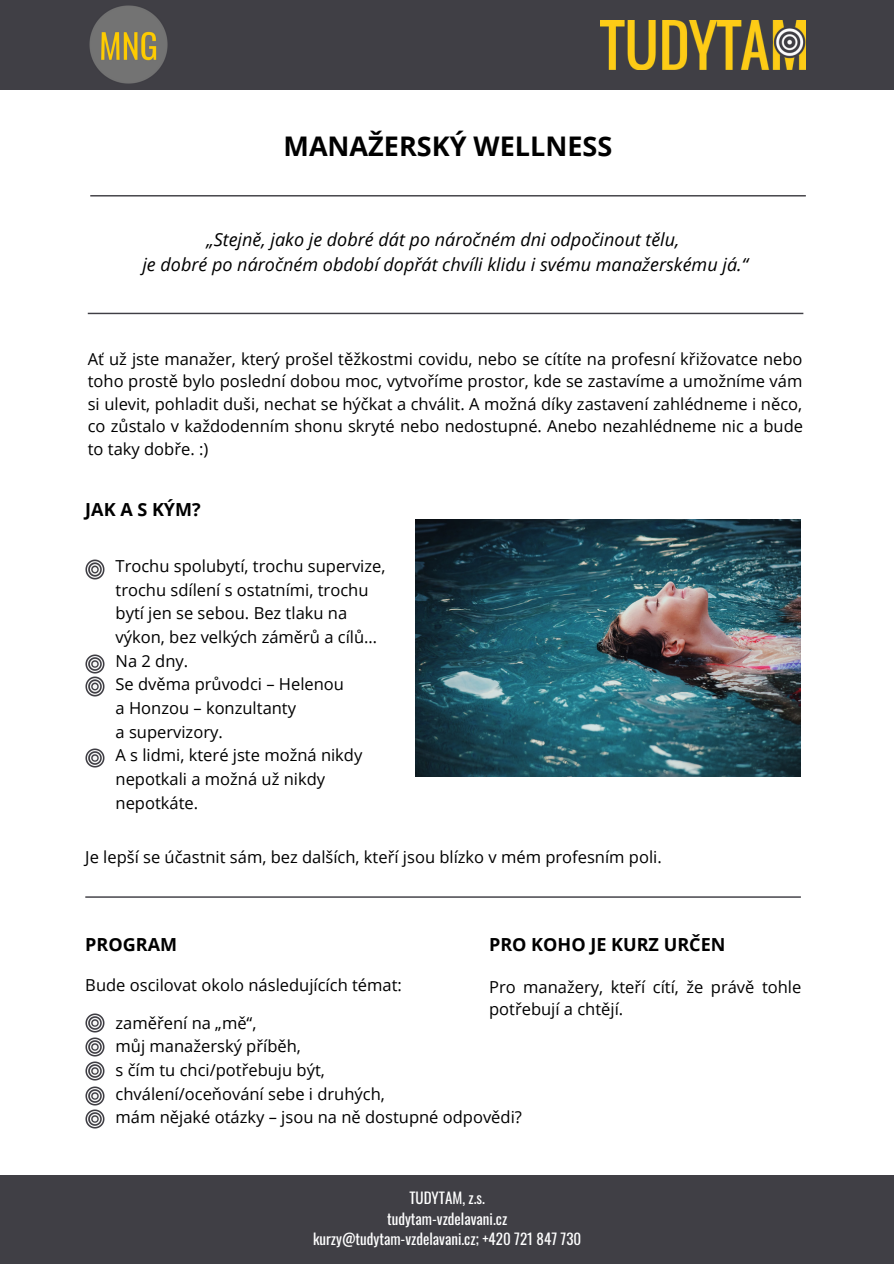
<style>
.page{position:relative;width:894px;height:1264px;background:#fff}
.page>*{position:absolute;margin:0;border:0;box-sizing:border-box;transform-origin:0 0}
.t1{font:700 27px "Open Sans";color:#000}
.t2{font:italic 18px "Open Sans";color:#000}
.t3{font:700 18px "Open Sans";color:#000}
.t4{font:16.5px/23.7px "Open Sans";color:#000}
.t5{font:15px "Oswald";color:#fff}
</style>
<div class="page">
<div style="left:0;top:0;width:893px;height:90px;background:#403f45"></div>
<div style="left:0;top:1175px;width:893px;height:88px;background:#403f45"></div>
<img style="left:600px;top:20px;width:205px;height:50px">
<img style="left:89px;top:6px;width:78px;height:77px">
<svg style="left:90px;top:195px;width:715px;height:1px"></svg>
<svg style="left:85px;top:896px;width:715px;height:1px"></svg>
<img style="left:415px;top:520px;width:385px;height:256px">
<svg style="left:88px;top:313px;width:715px;height:1px"></svg>
<img style="left:85px;top:560px;width:19px;height:19px">
<img style="left:85px;top:654px;width:19px;height:19px">
<img style="left:85px;top:677px;width:19px;height:19px">
<img style="left:85px;top:748px;width:19px;height:20px">
<img style="left:85px;top:1013px;width:19px;height:19px">
<img style="left:85px;top:1037px;width:19px;height:19px">
<img style="left:85px;top:1061px;width:19px;height:19px">
<img style="left:85px;top:1086px;width:19px;height:19px">
<img style="left:85px;top:1109px;width:19px;height:19px">
<p class="t1" style="left:283px;top:127px;width:330px">MANAŽERSKÝ WELLNESS</p>
<p class="t2" style="left:206px;top:227px;width:474px">„Stejně, jako je dobré dát po náročném dni odpočinout tělu,</p>
<p class="t2" style="left:142px;top:251px;width:607px">je dobré po náročném období dopřát chvíli klidu i svému manažerskému já.“</p>
<p class="t4" style="left:88px;top:347px;width:716px;line-height:22.5px;text-align:justify">Ať už jste manažer, který prošel těžkostmi covidu, nebo se cítíte na profesní křižovatce nebo toho prostě bylo poslední dobou moc, vytvoříme prostor, kde se zastavíme a umožníme vám si ulevit, pohladit duši, nechat se hýčkat a chválit. A možná díky zastavení zahlédneme i něco, co zůstalo v každodenním shonu skryté nebo nedostupné. Anebo nezahlédneme nic a bude to taky dobře. :)</p>
<p class="t3" style="left:85px;top:496px;width:117px">JAK A S KÝM?</p>
<p class="t4" style="left:115px;top:554px;width:271px">Trochu spolubytí, trochu supervize, trochu sdílení s ostatními, trochu bytí jen se sebou. Bez tlaku na výkon, bez velkých záměrů a cílů…</p>
<p class="t4" style="left:115px;top:648px;width:74px">Na 2 dny.</p>
<p class="t4" style="left:115px;top:672px;width:230px">Se dvěma průvodci – Helenou</p>
<p class="t4" style="left:115px;top:695px;width:182px">a Honzou – konzultanty</p>
<p class="t4" style="left:115px;top:719px;width:109px">a supervizory.</p>
<p class="t4" style="left:115px;top:743px;width:248px">A s lidmi, které jste možná nikdy nepotkali a možná už nikdy nepotkáte.</p>
<p class="t4" style="left:85px;top:844px;width:578px">Je lepší se účastnit sám, bez dalších, kteří jsou blízko v mém profesním poli.</p>
<p class="t3" style="left:489px;top:931px;width:238px">PRO KOHO JE KURZ URČEN</p>
<p class="t4" style="left:489px;top:975px;width:314px;line-height:22.5px">Pro manažery, kteří cítí, že právě tohle potřebují a chtějí.</p>
<p class="t3" style="left:85px;top:931px;width:93px">PROGRAM</p>
<p class="t4" style="left:85px;top:972px;width:318px">Bude oscilovat okolo následujících témat:</p>
<p class="t4" style="left:115px;top:1010px;width:142px">zaměření na „mě“,</p>
<p class="t4" style="left:115px;top:1034px;width:187px">můj manažerský příběh,</p>
<p class="t4" style="left:115px;top:1057px;width:211px">s čím tu chci/potřebuju být,</p>
<p class="t4" style="left:115px;top:1081px;width:271px">chválení/oceňování sebe i druhých,</p>
<p class="t4" style="left:115px;top:1104px;width:408px">mám nějaké otázky – jsou na ně dostupné odpovědi?</p>
<p class="t5" style="left:409px;top:1186px;width:77px">TUDYTAM, z.s.</p>
<p class="t5" style="left:387px;top:1206px;width:121px">tudytam-vzdelavani.cz</p>
<p class="t5" style="left:313px;top:1226px;width:269px">kurzy@tudytam-vzdelavani.cz; +420 721 847 730</p>
</div>
